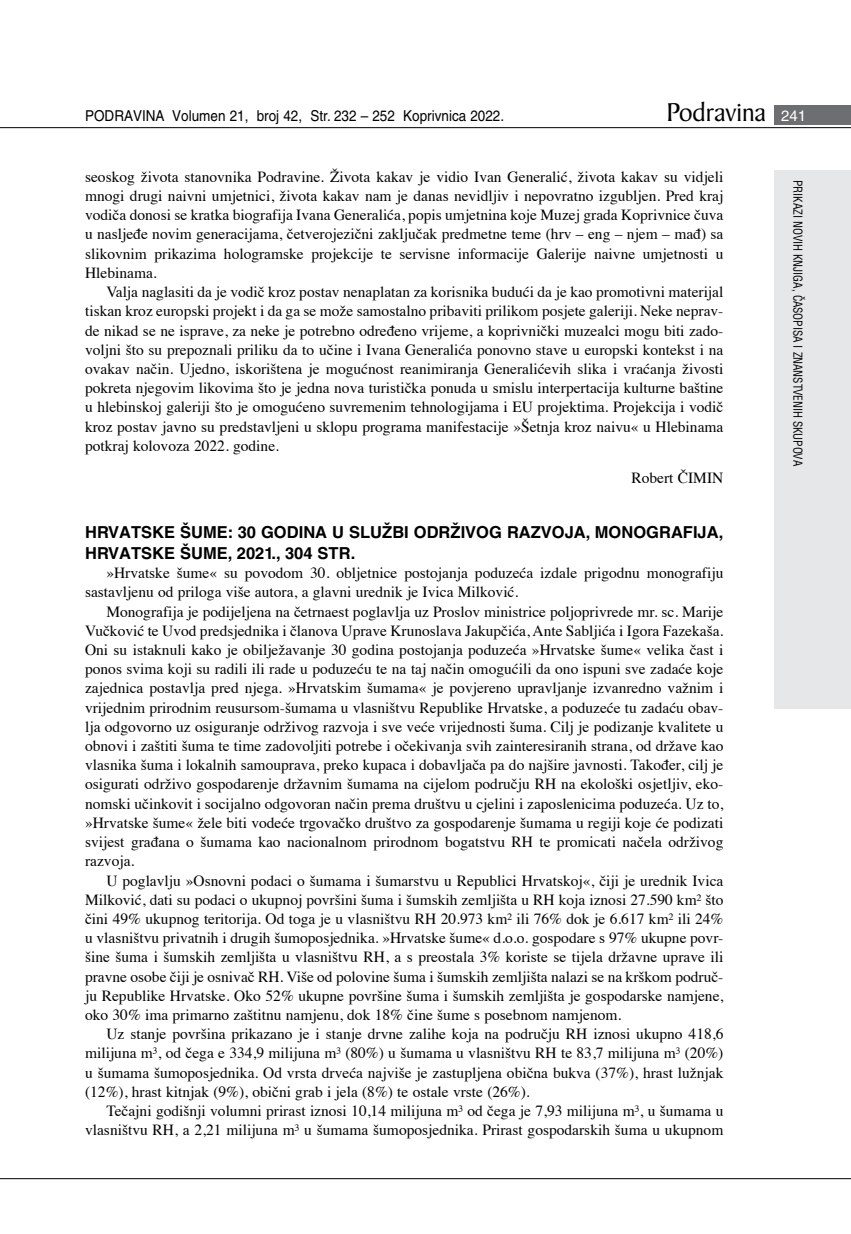
<style>
.page{position:relative;width:851px;height:1234px;background:#fff}
.page>*{position:absolute;margin:0;border:0;box-sizing:border-box;transform-origin:0 0}
.t1{font:27.6px "Baker Signet BT";color:#000}
.t2{font:700 16.5px/21px "Helvetica LT Skin 29";color:#000}
.t3{font:15.45px/19.2px "Times";color:#000;text-align:justify}
.t4{font:15px "Helvetica LT Skin 29";color:#000;scale:.9 1}
.t5{font:condensed 12px "Helvetica LT Skin 29";letter-spacing:-.005em;color:#000;scale:.95 1}
.s1{font-family:"Helvetica LT Skin 29";font-size:15px;color:#fff}
</style>
<div class="page">
<div style="left:774px;top:170px;width:76px;height:538px;background:#e6e7e8"></div>
<div style="left:774px;top:105px;width:76px;height:19px;background:#6d6e71"></div>
<hr style="left:0;top:127px;width:850px;height:1px;background:#000">
<hr style="left:0;top:1177px;width:850px;height:1px;background:#000">
<p class="t4" style="left:85px;top:107px;width:467px">PODRAVINA Volumen 21, broj 42, Str. 232 – 252 Koprivnica 2022.</p>
<h1 class="t1" style="left:666px;top:95px;width:141px">Podravina <span class="s1">241</span></h1>
<p class="t3" style="left:85px;top:166px;width:639px">seoskog života stanovnika Podravine. Života kakav je vidio Ivan Generalić, života kakav su vidjeli</p>
<p class="t3" style="left:85px;top:185px;width:639px">mnogi drugi naivni umjetnici, života kakav nam je danas nevidljiv i nepovratno izgubljen. Pred kraj vodiča donosi se kratka biografija Ivana Generalića, popis umjetnina koje Muzej grada Koprivnice čuva u nasljeđe novim generacijama, četverojezični zaključak predmetne teme (hrv – eng – njem – mađ) sa slikovnim prikazima hologramske projekcije te servisne informacije Galerije naivne umjetnosti u Hlebinama.</p>
<p class="t3" style="left:85px;top:281px;width:639px;text-indent:21px">Valja naglasiti da je vodič kroz postav nenaplatan za korisnika budući da je kao promotivni materijal tiskan kroz europski projekt i da ga se može samostalno pribaviti prilikom posjete galeriji. Neke neprav&shy;de nikad se ne isprave, za neke je potrebno određeno vrijeme, a koprivnički muzealci mogu biti zado&shy;voljni što su prepoznali priliku da to učine i Ivana Generalića ponovno stave u europski kontekst i na ovakav način. Ujedno, iskorištena je mogućnost reanimiranja Generalićevih slika i vraćanja živosti pokreta njegovim likovima što je jedna nova turistička ponuda u smislu interpertacija kulturne baštine u hlebinskoj galeriji što je omogućeno suvremenim tehnologijama i EU projektima. Projekcija i vodič kroz postav javno su predstavljeni u sklopu programa manifestacije »Šetnja kroz naivu« u Hlebinama potkraj kolovoza 2022. godine.</p>
<p class="t3" style="left:631px;top:466px;width:93px">Robert ČIMIN</p>
<p class="t2" style="left:85px;top:521px;width:639px">HRVATSKE ŠUME: 30 GODINA U SLUŽBI ODRŽIVOG RAZVOJA, MONOGRAFIJA,<br>HRVATSKE ŠUME, 2021., 304 STR.</p>
<p class="t3" style="left:85px;top:562px;width:639px;text-indent:21px">»Hrvatske šume« su povodom 30. obljetnice postojanja poduzeća izdale prigodnu monografiju sastavljenu od priloga više autora, a glavni urednik je Ivica Milković.</p>
<p class="t3" style="left:85px;top:600px;width:639px;text-indent:21px">Monografija je podijeljena na četrnaest poglavlja uz Proslov ministrice poljoprivrede mr. sc. Marije Vučković te Uvod predsjednika i članova Uprave Krunoslava Jakupčića, Ante Sabljića i Igora Fazekaša.<br>Oni su istaknuli kako je obilježavanje 30 godina postojanja poduzeća »Hrvatske šume« velika čast i ponos svima koji su radili ili rade u poduzeću te na taj način omogućili da ono ispuni sve zadaće koje zajednica postavlja pred njega. »Hrvatskim šumama« je povjereno upravljanje izvanredno važnim i vrijednim prirodnim reusursom-šumama u vlasništvu Republike Hrvatske, a poduzeće tu zadaću obav&shy;lja odgovorno uz osiguranje održivog razvoja i sve veće vrijednosti šuma. Cilj je podizanje kvalitete u obnovi i zaštiti šuma te time zadovoljiti potrebe i očekivanja svih zainteresiranih strana, od države kao vlasnika šuma i lokalnih samouprava, preko kupaca i dobavljača pa do najšire javnosti. Također, cilj je osigurati održivo gospodarenje državnim šumama na cijelom području RH na ekološki osjetljiv, eko&shy;nomski učinkovit i socijalno odgovoran način prema društvu u cjelini i zaposlenicima poduzeća. Uz to, »Hrvatske šume« žele biti vodeće trgovačko društvo za gospodarenje šumama u regiji koje će podizati svijest građana o šumama kao nacionalnom prirodnom bogatstvu RH te promicati načela održivog razvoja.</p>
<p class="t3" style="left:85px;top:869px;width:639px;text-indent:21px">U poglavlju »Osnovni podaci o šumama i šumarstvu u Republici Hrvatskoj«, čiji je urednik Ivica Milković, dati su podaci o ukupnoj površini šuma i šumskih zemljišta u RH koja iznosi 27.590 km² što čini 49% ukupnog teritorija. Od toga je u vlasništvu RH 20.973 km² ili 76% dok je 6.617 km² ili 24% u vlasništvu privatnih i drugih šumoposjednika. »Hrvatske šume« d.o.o. gospodare s 97% ukupne povr&shy;šine šuma i šumskih zemljišta u vlasništvu RH, a s preostala 3% koriste se tijela državne uprave ili pravne osobe čiji je osnivač RH. Više od polovine šuma i šumskih zemljišta nalazi se na krškom područ&shy;ju Republike Hrvatske. Oko 52% ukupne površine šuma i šumskih zemljišta je gospodarske namjene, oko 30% ima primarno zaštitnu namjenu, dok 18% čine šume s posebnom namjenom.</p>
<p class="t3" style="left:85px;top:1022px;width:639px;text-indent:21px">Uz stanje površina prikazano je i stanje drvne zalihe koja na području RH iznosi ukupno 418,6 milijuna m³, od čega e 334,9 milijuna m³ (80%) u šumama u vlasništvu RH te 83,7 milijuna m³ (20%) u šumama šumoposjednika. Od vrsta drveća najviše je zastupljena obična bukva (37%), hrast lužnjak (12%), hrast kitnjak (9%), obični grab i jela (8%) te ostale vrste (26%).</p>
<p class="t3" style="left:85px;top:1099px;width:639px;text-align:right">Tečajni godišnji volumni prirast iznosi 10,14 milijuna m³ od čega je 7,93 milijuna m³, u šumama u vlasništvu RH, a 2,21 milijuna m³ u šumama šumoposjednika. Prirast gospodarskih šuma u ukupnom</p>
<p class="t5" style="left:805px;top:180px;width:302px;rotate:90deg">PRIKAZI NOVIH KNJIGA, ČASOPISA I ZNANSTVENIH SKUPOVA</p>
</div>
